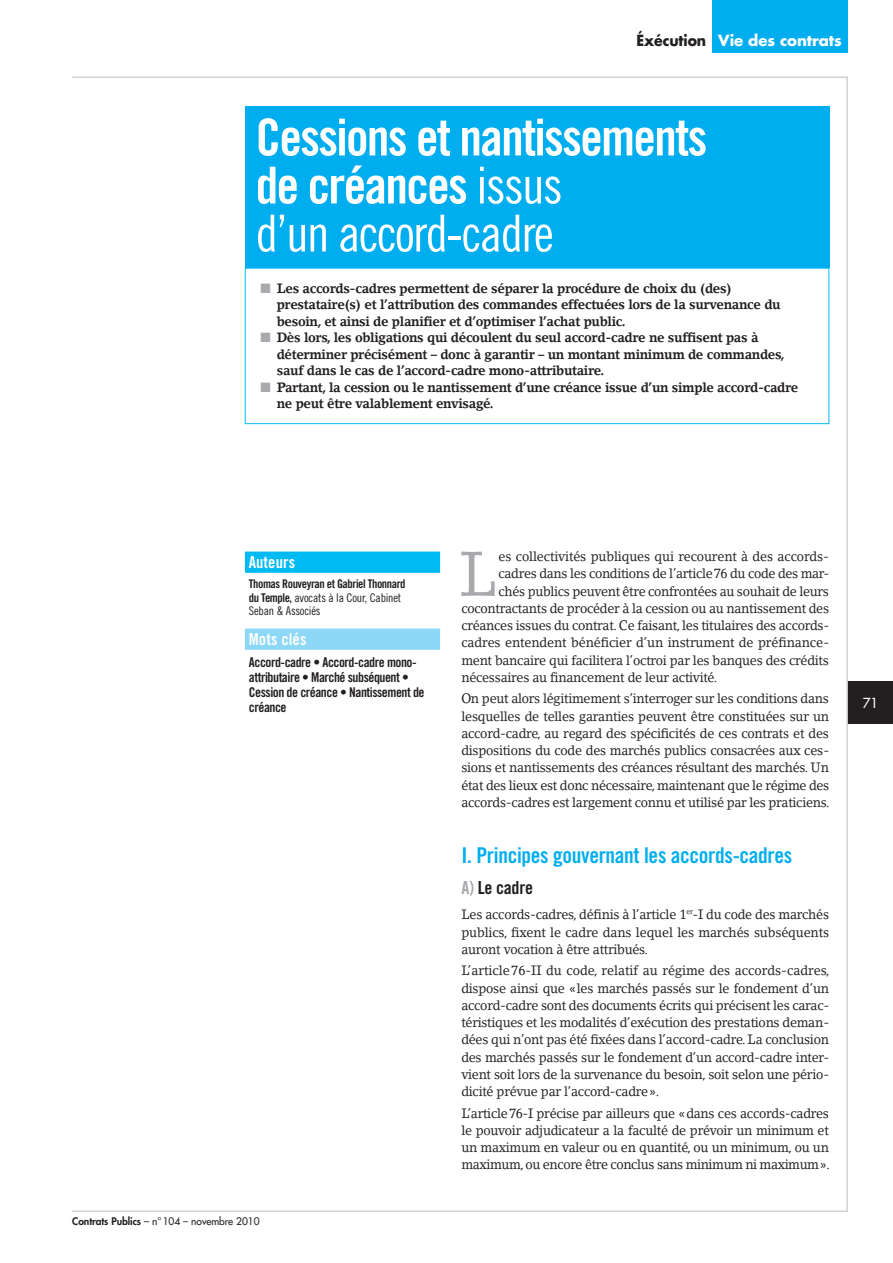
<style>
.page{position:relative;width:893px;height:1263px;background:#fff}
.page>*{position:absolute;margin:0;border:0;box-sizing:border-box;transform-origin:0 0}
.LETTRINE{font:62.25px "Lino Letter Std";color:#a8a9ad;scale:.94 1}
.TITRE{font:51px/48px "Trade Gothic LT Std Bd Cn 20";letter-spacing:-.035em;color:#fff}
.INTER_niveau-1{font:21.75px "Trade Gothic LT Std Bd Cn 20";letter-spacing:-.015em;color:#00aeef}
.INTER_niveau-2{font:18px "Trade Gothic LT Std Bd Cn 20";letter-spacing:-.015em;color:#231f20}
.mots_TITRE{font:16.5px "Trade Gothic LT Std Bd Cn 20";letter-spacing:.005em;color:#fff}
.auteur_TITRE_exergue{font:16.5px "Trade Gothic LT Std Bd Cn 20";letter-spacing:.005em;color:#fff}
.rubrique{font:700 15px "Futura Std";letter-spacing:-.005em;color:#fff}
.sous-rubrique{font:700 15px "Futura Std";letter-spacing:-.005em;color:#231f20;scale:.94 1}
.TEXTE{font:13.5px/17.2px "Lino Letter Std";letter-spacing:-.02em;color:#231f20;text-align:justify;scale:.94 1}
.CHAPEAU{font:700 13.5px/16.5px "Lino Letter Std";letter-spacing:-.025em;color:#231f20;scale:.94 1}
.LETTRINE-2{font:13.5px "Lino Letter Std";letter-spacing:-.02em;color:#231f20;scale:.94 1}
.mots_TEXTE{font:13.5px/15px "Trade Gothic LT Std Bd Cn 20";letter-spacing:-.035em;color:#231f20}
.t1{font:500 13.5px "Futura Std";color:#fff}
.SIGNATURE_auteur{font:12px/13.5px "Trade Gothic LT Std Bd Cn 20";letter-spacing:-.035em;color:#231f20}
.t2{font:500 10.2px "Futura Std";letter-spacing:-.005em;color:#231f20}
.s1{font-family:"Trade Gothic LT Std Cn 18"}
.s2{color:#a8a9ad}
.s3{font-weight:800}
</style>
<div class="page">
<div style="left:848px;top:682px;width:45px;height:42px;background:#231f20"></div>
<hr style="left:72px;top:77px;width:776px;height:1px;background:#d1d2d4">
<hr style="left:72px;top:1210px;width:776px;height:2px;background:#d1d2d4">
<hr style="left:846px;top:77px;width:2px;height:1135px;background:#d1d2d4">
<div style="left:712px;top:0;width:136px;height:52px;background:#00aeef"></div>
<div style="left:245px;top:106px;width:584px;height:162px;background:#00aeef"></div>
<div style="left:245px;top:268px;width:584px;height:156px;border:1px solid #00baf1"></div>
<div style="left:245px;top:551px;width:195px;height:22px;background:#00baf1"></div>
<div style="left:245px;top:628px;width:195px;height:22px;background:#8dd7f7"></div>
<p class="sous-rubrique" style="left:637px;top:31px;width:76px">Éxécution</p>
<p class="rubrique" style="left:718px;top:31px;width:125px">Vie des contrats</p>
<p class="TITRE" style="left:256px;top:113px;width:453px">Cessions et nantissements de créances <span class="s1">issus<br>d’un accord-cadre</span></p>
<p class="CHAPEAU" style="left:277px;top:280px;width:538px;text-indent:-16px"><span class="s2">■</span> Les accords-cadres permettent de séparer la procédure de choix du (des) prestataire(s) et l’attribution des commandes effectuées lors de la survenance du besoin, et ainsi de planifier et d’optimiser l’achat public.</p>
<p class="CHAPEAU" style="left:277px;top:329px;width:542px;text-indent:-16px"><span class="s2">■</span> Dès lors, les obligations qui découlent du seul accord-cadre ne suffisent pas à déterminer précisément – donc à garantir – un montant minimum de commandes, sauf dans le cas de l’accord-cadre mono-attributaire.</p>
<p class="CHAPEAU" style="left:277px;top:379px;width:557px;text-indent:-16px"><span class="s2">■</span> Partant, la cession ou le nantissement d’une créance issue d’un simple accord-cadre ne peut être valablement envisagé.</p>
<p class="auteur_TITRE_exergue" style="left:249px;top:552px;width:48px">Auteurs</p>
<p class="SIGNATURE_auteur" style="left:249px;top:577px;width:158px">Thomas Rouveyran et Gabriel Thonnard du Temple, <span class="s1">avocats à la Cour, Cabinet<br>Seban &amp; Associés</span></p>
<p class="mots_TITRE" style="left:249px;top:629px;width:59px">Mots clés</p>
<p class="mots_TEXTE" style="left:249px;top:654px;width:177px">Accord-cadre • Accord-cadre mono&shy;attributaire • Marché subséquent •<br>Cession de créance • Nantissement de créance</p>
<p class="t2" style="left:72px;top:1215px;width:189px"><span class="s3">Contrats Publics</span> – n°104 – novembre 2010</p>
<p class="LETTRINE" style="left:459px;top:536px;width:43px">L</p>
<p class="LETTRINE-2" style="left:499px;top:548px;width:353px">es collectivités publiques qui recourent à des accords-</p>
<p class="LETTRINE-2" style="left:499px;top:565px;width:353px">cadres dans les conditions de l’article76 du code des mar-</p>
<p class="LETTRINE-2" style="left:499px;top:583px;width:353px">chés publics peuvent être confrontées au souhait de leurs</p>
<p class="LETTRINE-2" style="left:461px;top:600px;width:393px">cocontractants de procéder à la cession ou au nantissement des</p>
<p class="LETTRINE-2" style="left:461px;top:617px;width:393px">créances issues du contrat. Ce faisant, les titulaires des accords-</p>
<p class="LETTRINE-2" style="left:461px;top:634px;width:393px">cadres entendent bénéficier d’un instrument de préfinance-</p>
<p class="LETTRINE-2" style="left:461px;top:652px;width:392px">ment bancaire qui facilitera l’octroi par les banques des crédits</p>
<p class="LETTRINE-2" style="left:461px;top:669px;width:274px">nécessaires au financement de leur activité.</p>
<p class="TEXTE" style="left:461px;top:690px;width:393px">On peut alors légitimement s’interroger sur les conditions dans lesquelles de telles garanties peuvent être constituées sur un accord-cadre, au regard des spécificités de ces contrats et des dispositions du code des marchés publics consacrées aux ces&shy;sions et nantissements des créances résultant des marchés. Un état des lieux est donc nécessaire, maintenant que le régime des accords-cadres est largement connu et utilisé par les praticiens.</p>
<p class="INTER_niveau-1" style="left:461px;top:842px;width:332px">I. Principes gouvernant les accords-cadres</p>
<p class="INTER_niveau-2" style="left:461px;top:876px;width:73px"><span class="s2">A)</span> Le cadre</p>
<p class="TEXTE" style="left:461px;top:906px;width:393px">Les accords-cadres, définis à l’article 1<sup>er</sup>-I du code des marchés publics, fixent le cadre dans lequel les marchés subséquents auront vocation à être attribués.</p>
<p class="TEXTE" style="left:461px;top:962px;width:393px">L’article76-II du code, relatif au régime des accords-cadres, dispose ainsi que «les marchés passés sur le fondement d’un accord-cadre sont des documents écrits qui précisent les carac&shy;téristiques et les modalités d’exécution des prestations deman&shy;dées qui n’ont pas été fixées dans l’accord-cadre. La conclusion des marchés passés sur le fondement d’un accord-cadre inter&shy;vient soit lors de la survenance du besoin, soit selon une pério&shy;dicité prévue par l’accord-cadre».</p>
<p class="TEXTE" style="left:461px;top:1104px;width:393px">L’article76-I précise par ailleurs que «dans ces accords-cadres le pouvoir adjudicateur a la faculté de prévoir un minimum et un maximum en valeur ou en quantité, ou un minimum, ou un maximum, ou encore être conclus sans minimum ni maximum».</p>
<p class="t1" style="left:863px;top:695px;width:17px">71</p>
</div>
